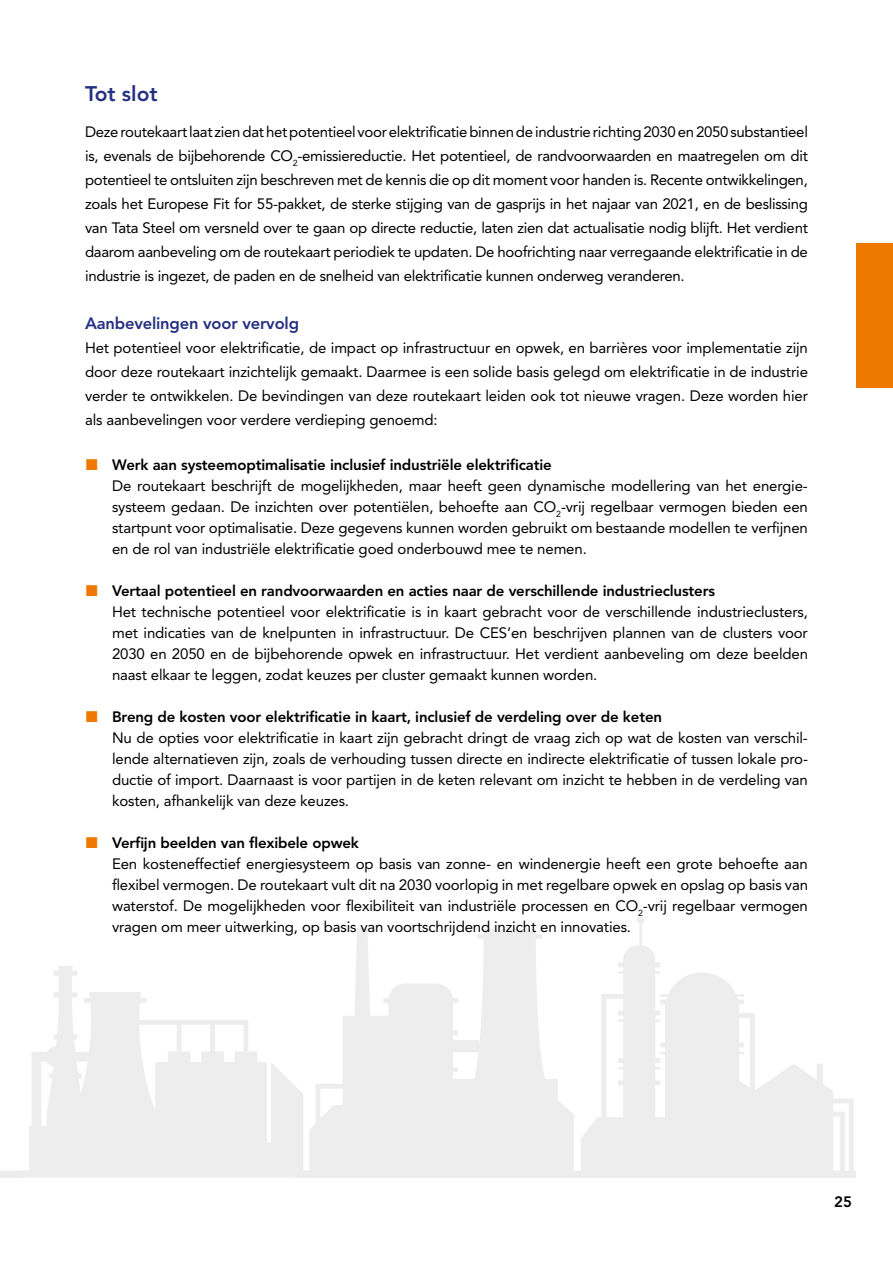
<style>
.page{position:relative;width:893px;height:1263px;background:#fff}
.page>*{position:absolute;margin:0;border:0;box-sizing:border-box;transform-origin:0 0}
.t1{font:800 21px "Avenir LT Std";color:#253081}
.t2{font:800 16.5px "Avenir LT Std";letter-spacing:-.01em;color:#253081}
.t3{font:15px/21px "Avenir LT Std";letter-spacing:-.01em;color:#000;text-align:justify}
.t4{font:800 15px "Avenir LT Std";letter-spacing:-.01em;color:#000}
</style>
<div class="page">
<svg style="left:0;top:916px;width:856px;height:262px;fill:#ededed"></svg>
<div style="left:856px;top:243px;width:37px;height:144px;background:#ef7900"></div>
<h1 class="t1" style="left:85px;top:81px;width:74px">Tot slot</h1>
<p class="t3" style="left:85px;top:120px;width:724px;line-height:24px">Deze routekaart laat zien dat het potentieel voor elektrificatie binnen de industrie richting 2030 en 2050 substantieel is, evenals de bijbehorende CO<sub>2</sub>-emissiereductie. Het potentieel, de randvoorwaarden en maatregelen om dit potentieel te ontsluiten zijn beschreven met de kennis die op dit moment voor handen is. Recente ontwikkelingen, zoals het Europese Fit for 55-pakket, de sterke stijging van de gasprijs in het najaar van 2021, en de beslissing van Tata Steel om versneld over te gaan op directe reductie, laten zien dat actualisatie nodig blijft. Het verdient daarom aanbeveling om de routekaart periodiek te updaten. De hoofrichting naar verregaande elektrificatie in de industrie is ingezet, de paden en de snelheid van elektrificatie kunnen onderweg veranderen.</p>
<p class="t2" style="left:85px;top:313px;width:216px">Aanbevelingen voor vervolg</p>
<p class="t3" style="left:85px;top:336px;width:724px;line-height:24px">Het potentieel voor elektrificatie, de impact op infrastructuur en opwek, en barrières voor implementatie zijn door deze routekaart inzichtelijk gemaakt. Daarmee is een solide basis gelegd om elektrificatie in de industrie verder te ontwikkelen. De bevindingen van deze routekaart leiden ook tot nieuwe vragen. Deze worden hier als aanbevelingen voor verdere verdieping genoemd:</p>
<p class="t4" style="left:112px;top:456px;width:441px">Werk aan systeemoptimalisatie inclusief industriële elektrificatie</p>
<p class="t3" style="left:112px;top:475px;width:697px">De routekaart beschrijft de mogelijkheden, maar heeft geen dynamische modellering van het energie&shy;systeem gedaan. De inzichten over potentiëlen, behoefte aan CO<sub>2</sub>-vrij regelbaar vermogen bieden een startpunt voor optimalisatie. Deze gegevens kunnen worden gebruikt om bestaande modellen te verfijnen en de rol van industriële elektrificatie goed onderbouwd mee te nemen.</p>
<p class="t4" style="left:112px;top:582px;width:605px">Vertaal potentieel en randvoorwaarden en acties naar de verschillende industrieclusters</p>
<p class="t3" style="left:112px;top:601px;width:697px">Het technische potentieel voor elektrificatie is in kaart gebracht voor de verschillende industrieclusters, met indicaties van de knelpunten in infrastructuur. De CES’en beschrijven plannen van de clusters voor 2030 en 2050 en de bijbehorende opwek en infrastructuur. Het verdient aanbeveling om deze beelden naast elkaar te leggen, zodat keuzes per cluster gemaakt kunnen worden.</p>
<p class="t4" style="left:112px;top:708px;width:551px">Breng de kosten voor elektrificatie in kaart, inclusief de verdeling over de keten</p>
<p class="t3" style="left:112px;top:727px;width:697px">Nu de opties voor elektrificatie in kaart zijn gebracht dringt de vraag zich op wat de kosten van verschil&shy;lende alternatieven zijn, zoals de verhouding tussen directe en indirecte elektrificatie of tussen lokale pro&shy;ductie of import. Daarnaast is voor partijen in de keten relevant om inzicht te hebben in de verdeling van kosten, afhankelijk van deze keuzes.</p>
<p class="t4" style="left:112px;top:834px;width:248px">Verfijn beelden van flexibele opwek</p>
<p class="t3" style="left:112px;top:853px;width:697px">Een kosteneffectief energiesysteem op basis van zonne- en windenergie heeft een grote behoefte aan flexibel vermogen. De routekaart vult dit na 2030 voorlopig in met regelbare opwek en opslag op basis van waterstof. De mogelijkheden voor flexibiliteit van industriële processen en CO<sub>2</sub>-vrij regelbaar vermogen vragen om meer uitwerking, op basis van voortschrijdend inzicht en innovaties.</p>
<p class="t4" style="left:834px;top:1193px;width:19px">25</p>
</div>
